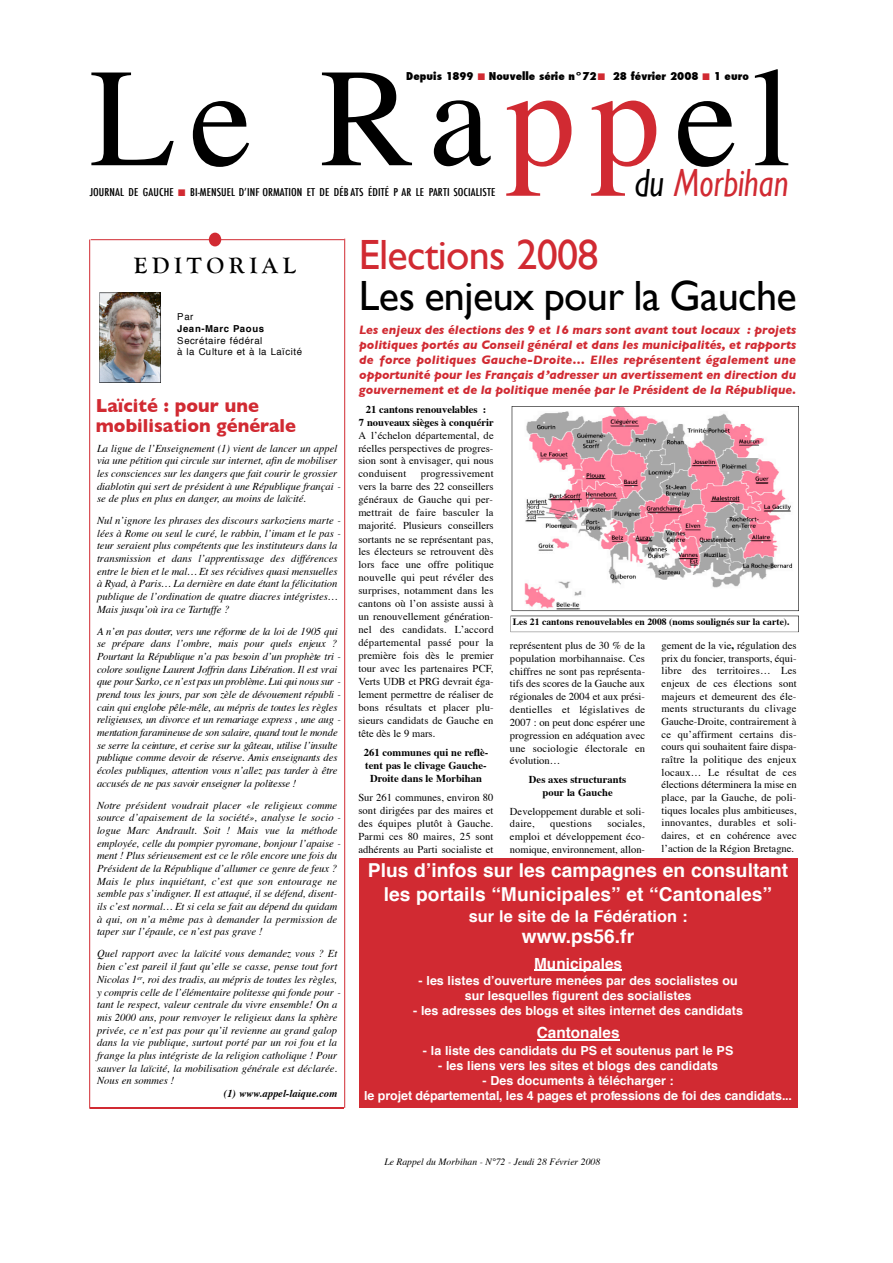
<style>
.page{position:relative;width:893px;height:1263px;background:#fff}
.page>*{position:absolute;margin:0;border:0;box-sizing:border-box;transform-origin:0 0}
.t1{font:140.1px "Times";letter-spacing:.105em;color:#000}
.t2{font:42.3px "Gill Sans";letter-spacing:-.015em;color:#000}
.t3{font:42.3px "Gill Sans";letter-spacing:-.02em;color:#d12a32}
.t4{font:italic 39.3px "Gill Sans";color:#d12a32;scale:.8 1}
.t5{font:700 23.1px "Goudy Old Style T";color:#000}
.t6{font:700 19.2px/23.1px "Helvetica";color:#fff;text-align:center}
.t7{font:700 19.2px/20.1px "Gill Sans";color:#d12a32;scale:.95 1}
.t8{font:700 16.35px "Helvetica";color:#fff}
.t9{font:700 15.3px "Helvetica";color:#fff}
.t10{font:italic 700 12.45px/15px "Gill Sans";letter-spacing:-.005em;color:#d12a32;text-align:justify}
.t11{font:700 12.45px/15px "Helvetica";color:#fff;text-align:center}
.t12{font:italic 10.5px/12.6px "Times";color:#000}
.t13{font:10.5px/13px "Times";letter-spacing:.01em;color:#000;text-align:justify}
.t14{font:700 10.5px/12.9px "Times";color:#000;text-align:center}
.t15{font:500 condensed 10.5px "Futura";letter-spacing:.01em;color:#000;scale:1.12 1}
.t16{font:800 condensed 10.5px "Futura";color:#000;scale:1.12 1}
.t17{font:italic 700 10.5px "Times";color:#000}
.t18{font:700 9.6px "Times";color:#000}
.t19{font:italic 9.6px "Times";color:#000}
.t20{font:9.6px/11.6px "Helvetica";letter-spacing:.05em;color:#000}
.t21{font:700 9.6px "Helvetica";letter-spacing:.055em;color:#000}
.s1{color:#d12a32}
.s2{color:#000}
.s3{font-weight:700}
</style>
<div class="page">
<svg style="left:209px;top:233px;width:12px;height:13px"></svg>
<hr style="left:91px;top:239px;width:253px;height:1px;background:#d12a32">
<hr style="left:344px;top:239px;width:1px;height:869px;background:#d12a32">
<hr style="left:89px;top:240px;width:1px;height:869px;background:#d12a32">
<img style="left:99px;top:293px;width:62px;height:90px">
<hr style="left:90px;top:1107px;width:254px;height:1px;background:#d12a32">
<svg style="left:511px;top:406px;width:288px;height:205px"></svg>
<div style="left:358px;top:859px;width:439px;height:249px;background:#d12a32"></div>
<hr style="left:534px;top:970px;width:88px;height:1px;background:#fff">
<hr style="left:536px;top:1039px;width:83px;height:1px;background:#fff">
<svg style="left:510px;top:616px;width:289px;height:16px"></svg>
<h1 class="t1" style="left:90px;top:60px;width:703px">Le Ra<span class="s1">p p</span>e l</h1>
<p class="t16" style="left:406px;top:69px;width:307px">Depuis 1899 <span class="s1">■</span> Nouvelle série n°72 <span class="s1">■</span> 28 février 2008 <span class="s1">■</span> 1 euro</p>
<h3 class="t4" style="left:634px;top:160px;width:194px"><span class="s2">du</span> Morbihan</h3>
<p class="t15" style="left:90px;top:185px;width:363px">JOURNAL DE GAUCHE <span class="s1">■</span> BI-MENSUEL D’INF ORMATION ET DE DÉB ATS ÉDITÉ P AR LE PARTI SOCIALISTE</p>
<h3 class="t5" style="left:134px;top:252px;width:163px">E D I TO R I A L</h3>
<p class="t20" style="left:177px;top:312px;width:18px">Par</p>
<p class="t21" style="left:177px;top:325px;width:88px">Jean-Marc Paous</p>
<p class="t20" style="left:177px;top:335px;width:126px">Secrétaire fédéral<br>à la Culture et à la Laïcité</p>
<h3 class="t7" style="left:96px;top:395px;width:212px">Laïcité : pour une mobilisation générale</h3>
<p class="t12" style="left:97px;top:443px;width:245px">La ligue de l’Enseignement (1) vient de lancer un appel via une pétition qui circule sur internet, afin de mobiliser les consciences sur les dangers que fait courir le grossier diablotin qui sert de président à une République françai - se de plus en plus en danger, au moins de laïcité.</p>
<p class="t12" style="left:97px;top:515px;width:245px">Nul n’ignore les phrases des discours sarkoziens marte - lées à Rome ou seul le curé, le rabbin, l’imam et le pas - teur seraient plus compétents que les instituteurs dans la transmission et dans l’apprentissage des différe n c e s entre le bien et le mal… Et ses récidives quasi mensuelles à Ryad, à Paris… La dernière en date étant la félicitation publique de l’ordination de quatre diacres intégristes… Mais jusqu’où ira ce Tartuffe ?</p>
<p class="t12" style="left:97px;top:626px;width:245px">A n’en pas douter, vers une réforme de la loi de 1905 qui se prépare dans l’ombre, mais pour quels enjeux ?<br>P o u rtant la République n’a pas besoin d’un prophète tri - c o lo re souligne Laurent Joffrin dans Libération. Il est vrai que pour Sarko, ce n’est pas un problème. Lui qui nous sur - p rend tous les jours, par son zèle de dévouement républi - cain qui englobe pêle-mêle, au mépris de toutes les règles religieuses, un divorce et un remariage express , une aug - mentation faramineuse de son salaire, quand tout le monde se serre la ceinture, et cerise sur la gâteau, utilise l’insulte publique comme devoir de réserve. Amis enseignants des écoles publiques, attention vous n’allez pas tarder à être accusés de ne pas savoir enseigner la politesse !</p>
<p class="t12" style="left:97px;top:800px;width:245px">Notre président voudrait placer «le religieux comme source d’apaisement de la société», analyse le socio - logue Marc Andrault. Soit ! Mais vue la méthode employée, celle du pompier pyromane, bonjour l’apaise - ment ! Plus sérieusement est ce le rôle encore une fois du Président de la République d’allumer ce genre de feux ?<br>Mais le plus inquiétant, c’est que son entourage ne semble pas s’indigner. Il est attaqué, il se défend, disent&shy;ils c’est normal… Et si cela se fait au dépend du quidam à qui, on n’a même pas à demander la permission de taper sur l’épaule, ce n’est pas grave !</p>
<p class="t12" style="left:97px;top:948px;width:245px">Quel rapport avec la laïcité vous demandez vous ? Et bien c’est pareil il faut qu’elle se casse, pense tout fort Nicolas 1<sup>er</sup>, roi des tradis, au mépris de toutes les règles, y compris celle de l’élémentaire politesse qui fonde pour - tant le respect, valeur centrale du vivre ensemble! On a mis 2000 ans, pour renvoyer le religieux dans la sphère privée, ce n’est pas pour qu’il revienne au grand galop dans la vie publique, surtout porté par un roi fou et la frange la plus intégriste de la religion catholique ! Pour sauver la laïcité, la mobilisation générale est déclarée.<br>Nous en sommes !</p>
<p class="t17" style="left:224px;top:1089px;width:115px">(1) www.appel-laique.com</p>
<h2 class="t3" style="left:359px;top:230px;width:241px">Elections 2008</h2>
<h2 class="t2" style="left:359px;top:271px;width:439px">Les enjeux pour la Gauche</h2>
<p class="t10" style="left:359px;top:322px;width:438px">Les enjeux des élections des 9 et 16 mars sont avant tout locaux : projets politiques portés au Conseil général et dans les municipalités, et rapports de force politiques Gauche-Droite… Elles représentent également une opportunité pour les Français d’adresser un avertissement en direction du gouvernement et de la politique menée par le Président de la République.</p>
<p class="t14" style="left:358px;top:404px;width:137px">21 cantons re n o u v e la b le s :<br>7 nouveaux sièges à conquérir</p>
<p class="t13" style="left:358px;top:429px;width:137px">A l’échelon départemental, de réelles perspectives de progres&shy;sion sont à envisager, qui nous conduisent</p>
<p class="t13" style="left:358px;top:468px;width:137px;text-indent:62px">progressivement vers la barre des 22 conseillers généraux de Gauche qui per&shy;mettrait de faire basculer la majorité. Plusieurs conseillers sortants ne se représentant pas, les électeurs se retrouvent dès lors face une offre politique nouvelle qui peut révéler des surprises, notamment dans les cantons où l’on assiste aussi à un renouvellement génération&shy;nel des candidats. L’ a c c o r d départemental passé pour la première fois dès le premier tour avec les partenaires PCF, Verts UDB et PRG devrait éga&shy;lement permettre de réaliser de bons résultats et placer plu&shy;sieurs candidats de Gauche en tête dès le 9 mars.</p>
<p class="t14" style="left:364px;top:747px;width:126px">261 communes qui ne reflè&shy;tent pas le clivage Gauche-<br>Droite dans le Morbihan</p>
<p class="t13" style="left:358px;top:792px;width:137px">Sur 261 communes, environ 80 sont dirigées par des maires et des équipes plutôt à Gauche.<br>Parmi ces 80 maires, 25 sont adhérents au Parti socialiste et</p>
<p class="t18" style="left:513px;top:617px;width:278px">Les 21 cantons renouvelables en 2008 (noms soulignés sur la carte).</p>
<p class="t13" style="left:510px;top:640px;width:137px">représentent plus de 30 % de la population morbihannaise. Ces chiffres ne sont pas représenta&shy;tifs des scores de la Gauche aux régionales de 2004 et aux prési&shy;dentielles et législatives d e 2007 : on peut donc espérer une progression en adéquation avec une sociologie électorale en évolution…</p>
<p class="t14" style="left:529px;top:774px;width:99px">Des axes structurants pour la Gauche</p>
<p class="t13" style="left:510px;top:806px;width:136px;line-height:12.6px">Developpement durable et soli&shy;daire,</p>
<p class="t13" style="left:510px;top:818px;width:137px;text-indent:97px">sociales, emploi et développement éco&shy;nomique, environnement, allon-</p>
<p class="t13" style="left:550px;top:818px;width:43px">questions</p>
<p class="t13" style="left:661px;top:640px;width:137px;line-height:12.6px">gement de la vie<span class="s3">,</span> régulation des prix du foncier, transports, équi&shy;libre des territoires… Les enjeux de ces élections sont majeurs et demeurent des éle&shy;ments structurants du clivage Gauche-Droite, contrairement à ce qu’affirment certains dis&shy;cours qui souhaitent faire dispa&shy;raître la politique des enjeux locaux… Le résultat de ces élections déterminera la mise en place, par la Gauche, de poli&shy;tiques locales plus ambitieuses, innovantes, durables et soli&shy;daires, et en cohérence avec l’action de la Région Bretagne.</p>
<h3 class="t6" style="left:368px;top:861px;width:422px">Plus d’infos sur les campagnes en consultant les portails “Municipales” et “Cantonales”</h3>
<h3 class="t8" style="left:469px;top:909px;width:220px">sur le site de la Fédération :</h3>
<h3 class="t6" style="left:521px;top:926px;width:114px">www.ps56.fr</h3>
<h3 class="t9" style="left:534px;top:957px;width:89px">Municipales</h3>
<p class="t11" style="left:418px;top:975px;width:321px">- les listes d’ouverture menées par des socialistes ou sur lesquelles figurent des socialistes</p>
<p class="t11" style="left:413px;top:1005px;width:331px">- les adresses des blogs et sites internet des candidats</p>
<h3 class="t9" style="left:536px;top:1026px;width:84px">Cantonales</h3>
<p class="t11" style="left:423px;top:1044px;width:312px">- la liste des candidats du PS et soutenus part le PS</p>
<p class="t11" style="left:438px;top:1059px;width:281px">- les liens vers les sites et blogs des candidats</p>
<p class="t11" style="left:364px;top:1074px;width:429px">- Des documents à télécharger :<br>le projet départemental, les 4 pages et professions de foi des candidats...</p>
<p class="t19" style="left:384px;top:1158px;width:217px">Le Rappel du Morbihan - N°72 - Jeudi 28 Février 2008</p>
</div>
